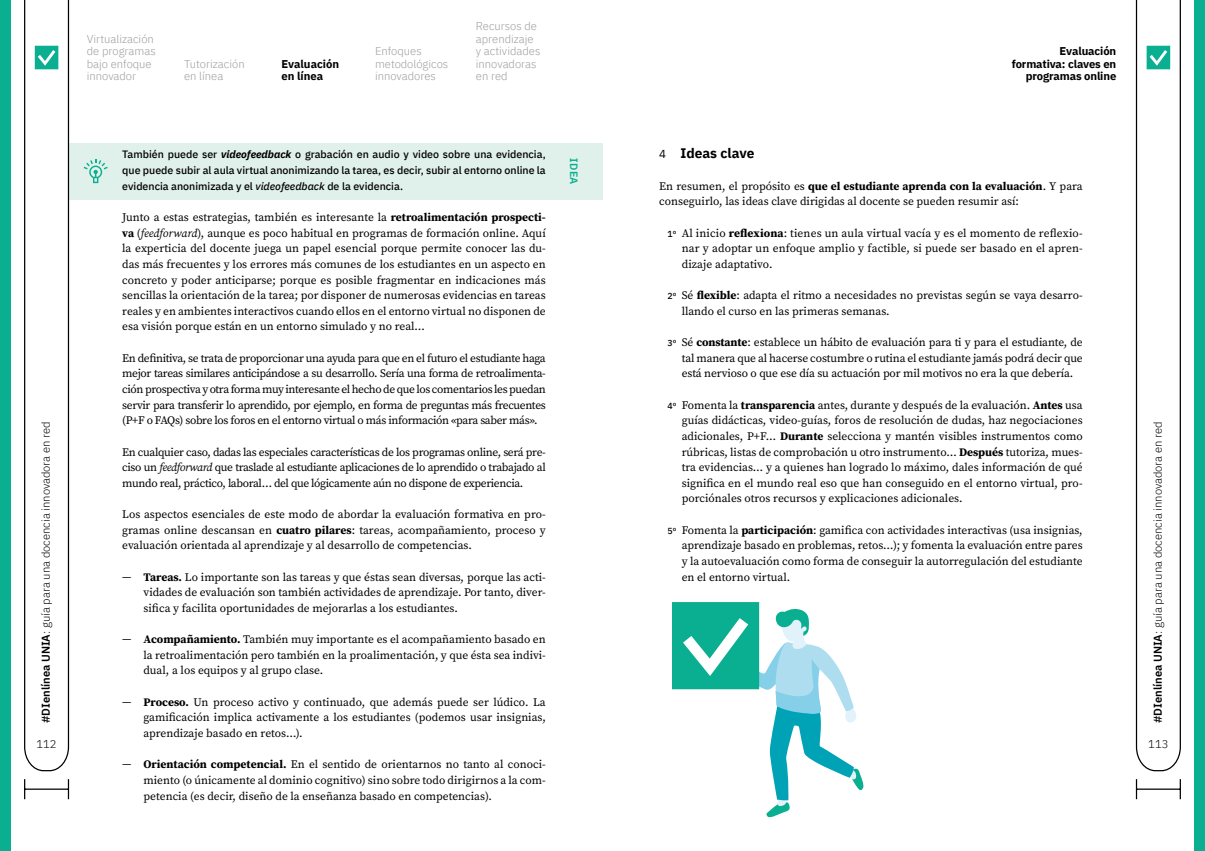
<style>
.page{position:relative;width:1205px;height:851px;background:#fff}
.page>*{position:absolute;margin:0;border:0;box-sizing:border-box;transform-origin:0 0}
.Numeración{font:700 13.75px "IBM Plex Sans";color:#000}
.Texto_general{font:11.5px/15.6px "Source Serif Pro";color:#000;text-align:justify}
.t1{font:300 11.25px/12.5px "IBM Plex Sans";color:#9d9d9c}
.t2{font:300 11.25px "IBM Plex Sans";color:#000}
.Folio_general{font:700 11.25px/12.5px "IBM Plex Sans";letter-spacing:-.01em;color:#000}
.Texto_apartado{font:500 10.62px/15.6px "IBM Plex Sans";color:#000;text-align:justify}
.Texto_general-2{font:600 10.62px "IBM Plex Sans";color:#0aae90}
.s1{font-weight:600}
.s2{font-weight:700;font-style:italic}
.s3{font-style:italic}
.s4{font-weight:700}
.s5{font-weight:400;font-size:11.5px}
.s6{font-family:"IBM Plex Sans";font-weight:500;font-size:8.75px}
</style>
<div class="page">
<div style="left:0;top:0;width:11px;height:850px;background:#0aae90"></div>
<div style="left:1194px;top:0;width:11px;height:850px;background:#0aae90"></div>
<div style="left:49px;top:143px;width:553px;height:57px;background:#e0f0ea"></div>
<svg style="left:672px;top:602px;width:191px;height:215px"></svg>
<svg style="left:84px;top:159px;width:24px;height:24px"></svg>
<svg style="left:68px;top:779px;width:1px;height:20px"></svg>
<svg style="left:24px;top:779px;width:1px;height:20px"></svg>
<hr style="left:25px;top:788px;width:43px;height:1px;background:#000">
<hr style="left:1179px;top:779px;width:2px;height:20px;background:#000">
<svg style="left:1136px;top:779px;width:1px;height:20px"></svg>
<hr style="left:1136px;top:788px;width:44px;height:1px;background:#000">
<svg style="left:1135px;top:0;width:46px;height:771px"></svg>
<svg style="left:24px;top:0;width:46px;height:771px"></svg>
<p class="t2" style="left:37px;top:723px;width:303px;rotate:-90deg"><span class="s1">#DIenlínea UNIA</span>: guía para una docencia innovadora en red</p>
<p class="t2" style="left:36px;top:735px;width:22px">112</p>
<p class="t1" style="left:87px;top:32px;width:70px">Virtualización de programas bajo enfoque innovador</p>
<p class="t1" style="left:184px;top:57px;width:62px">Tutorización en línea</p>
<p class="Folio_general" style="left:281px;top:57px;width:59px">Evaluación en línea</p>
<p class="t1" style="left:375px;top:44px;width:75px">Enfoques metodológicos innovadores</p>
<p class="t1" style="left:476px;top:19px;width:66px">Recursos de aprendizaje y actividades innovadoras en red</p>
<p class="Texto_apartado" style="left:122px;top:146px;width:425px">También puede ser <span class="s2">videofeedback</span> o grabación en audio y video sobre una evidencia, que puede subir al aula virtual anonimizando la tarea, es decir, subir al entorno online la evidencia anonimizada y el <span class="s3">videofeedback</span> de la evidencia.</p>
<p class="Texto_general" style="left:122px;top:209px;width:425px">Junto a estas estrategias, también es interesante la <span class="s4">retroalimentación prospecti&shy;va</span> (<span class="s3">feedforward</span>), aunque es poco habitual en programas de formación online. Aquí la experticia del docente juega un papel esencial porque permite conocer las du&shy;das más frecuentes y los errores más comunes de los estudiantes en un aspecto en concreto y poder anticiparse; porque es posible fragmentar en indicaciones más sencillas la orientación de la tarea; por disponer de numerosas evidencias en tareas reales y en ambientes interactivos cuando ellos en el entorno virtual no disponen de esa visión porque están en un entorno simulado y no real…</p>
<p class="Texto_general" style="left:122px;top:350px;width:425px">En definitiva, se trata de proporcionar una ayuda para que en el futuro el estudiante haga mejor tareas similares anticipándose a su desarrollo. Sería una forma de retroalimenta&shy;ción prospectiva y otra forma muy interesante el hecho de que los comentarios les puedan servir para transferir lo aprendido, por ejemplo, en forma de preguntas más frecuentes (P+F o FAQs) sobre los foros en el entorno virtual o más información «para saber más».</p>
<p class="Texto_general" style="left:122px;top:444px;width:425px">En cualquier caso, dadas las especiales características de los programas online, será pre&shy;ciso un <span class="s3">feedforward</span> que traslade al estudiante aplicaciones de lo aprendido o trabajado al mundo real, práctico, laboral… del que lógicamente aún no dispone de experiencia.</p>
<p class="Texto_general" style="left:122px;top:506px;width:425px">Los aspectos esenciales de este modo de abordar la evaluación formativa en pro&shy;gramas online descansan en <span class="s4">cuatro pilares</span>: tareas, acompañamiento, proceso y evaluación orientada al aprendizaje y al desarrollo de competencias.</p>
<p class="Texto_general" style="left:144px;top:569px;width:404px"><span class="s4">Tareas.</span> Lo importante son las tareas y que éstas sean diversas, porque las acti&shy;vidades de evaluación son también actividades de aprendizaje. Por tanto, diver&shy;sifica y facilita oportunidades de mejorarlas a los estudiantes.</p>
<p class="Texto_general" style="left:144px;top:631px;width:404px"><span class="s4">Acompañamiento.</span> También muy importante es el acompañamiento basado en la retroalimentación pero también en la proalimentación, y que ésta sea indivi&shy;dual, a los equipos y al grupo clase.</p>
<p class="Texto_general" style="left:144px;top:694px;width:404px"><span class="s4">Proceso.</span> Un proceso activo y continuado, que además puede ser lúdico. La gamificación implica activamente a los estudiantes (podemos usar insignias, aprendizaje basado en retos…).</p>
<p class="Texto_general" style="left:144px;top:756px;width:404px"><span class="s4">Orientación competencial.</span> En el sentido de orientarnos no tanto al conoci&shy;miento (o únicamente al dominio cognitivo) sino sobre todo dirigirnos a la com&shy;petencia (es decir, diseño de la enseñanza basado en competencias).</p>
<p class="Texto_general-2" style="left:582px;top:158px;width:27px;rotate:90deg">IDEA</p>
<p class="Folio_general" style="left:1012px;top:44px;width:106px;text-align:right">Evaluación formativa: claves en programas online</p>
<p class="Numeración" style="left:659px;top:143px;width:97px"><span class="s5">4</span> Ideas clave</p>
<p class="Texto_general" style="left:659px;top:178px;width:425px">En resumen, el propósito es <span class="s4">que el estudiante aprenda con la evaluación</span>. Y para conseguirlo, las ideas clave dirigidas al docente se pueden resumir así:</p>
<p class="Texto_general" style="left:682px;top:225px;width:402px;text-indent:-14px"><span class="s6">1º</span> Al inicio <span class="s4">reflexiona</span>: tienes un aula virtual vacía y es el momento de reflexio&shy;nar y adoptar un enfoque amplio y factible, si puede ser basado en el apren&shy;dizaje adaptativo.</p>
<p class="Texto_general" style="left:682px;top:287px;width:402px;text-indent:-14px"><span class="s6">2º</span> Sé <span class="s4">flexible</span>: adapta el ritmo a necesidades no previstas según se vaya desarro&shy;llando el curso en las primeras semanas.</p>
<p class="Texto_general" style="left:682px;top:334px;width:402px;text-indent:-14px"><span class="s6">3º</span> Sé <span class="s4">constante</span>: establece un hábito de evaluación para ti y para el estudiante, de tal manera que al hacerse costumbre o rutina el estudiante jamás podrá decir que está nervioso o que ese día su actuación por mil motivos no era la que debería.</p>
<p class="Texto_general" style="left:682px;top:397px;width:402px;text-indent:-14px"><span class="s6">4º</span> Fomenta la <span class="s4">transparencia</span> antes, durante y después de la evaluación. <span class="s4">Antes</span> usa guías didácticas, video-guías, foros de resolución de dudas, haz negociaciones adicionales, P+F… <span class="s4">Durante</span> selecciona y mantén visibles instrumentos como rúbricas, listas de comprobación u otro instrumento… <span class="s4">Después</span> tutoriza, mues&shy;tra evidencias… y a quienes han logrado lo máximo, dales información de qué significa en el mundo real eso que han conseguido en el entorno virtual, pro&shy;porciónales otros recursos y explicaciones adicionales.</p>
<p class="Texto_general" style="left:682px;top:522px;width:402px;text-indent:-14px"><span class="s6">5º</span> Fomenta la <span class="s4">participación</span>: gamifica con actividades interactivas (usa insignias, aprendizaje basado en problemas, retos…); y fomenta la evaluación entre pares y la autoevaluación como forma de conseguir la autorregulación del estudiante en el entorno virtual.</p>
<p class="t2" style="left:1149px;top:723px;width:303px;rotate:-90deg"><span class="s1">#DIenlínea UNIA</span>: guía para una docencia innovadora en red</p>
<p class="t2" style="left:1148px;top:735px;width:22px">113</p>
</div>
